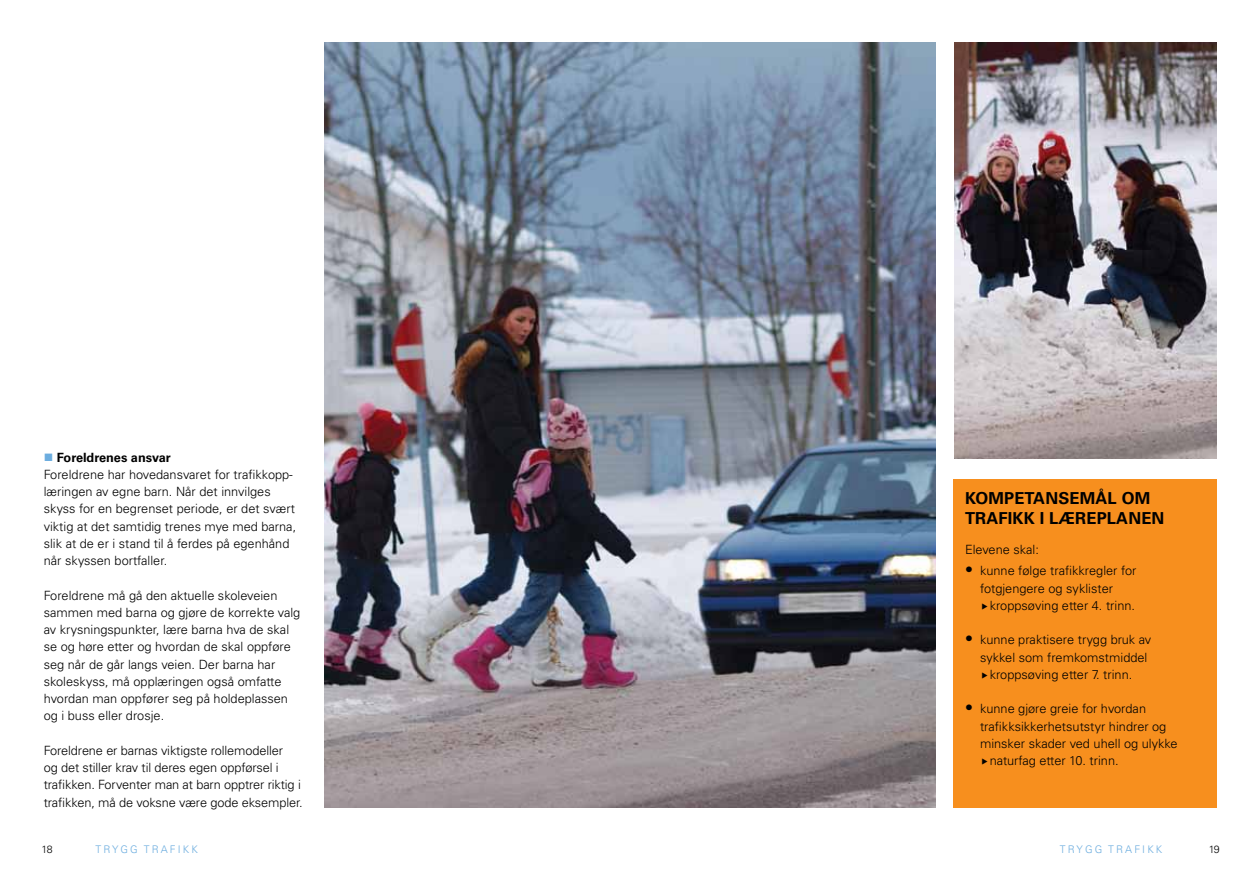
<style>
.page{position:relative;width:1259px;height:893px;background:#fff}
.page>*{position:absolute;margin:0;border:0;box-sizing:border-box;transform-origin:0 0}
.t1{font:700 16.5px "Univers";letter-spacing:.01em;color:#000}
.t2{font:300 12.75px/17.2px "Univers";color:#000}
.t3{font:300 10.5px "Univers";letter-spacing:.2em;color:#6caddf}
.t4{font:300 10.5px "Univers";color:#000}
.s1{color:#6caddf}
.s2{font-weight:700}
.s3{font-weight:100;font-stretch:ultra-condensed;font-size:15.75px}
</style>
<div class="page">
<img style="left:324px;top:43px;width:611px;height:765px">
<div style="left:953px;top:479px;width:263px;height:329px;background:#f78f1e"></div>
<img style="left:954px;top:43px;width:262px;height:415px">
<p class="t2" style="left:44px;top:448px;width:254px"><span class="s1">■</span> <span class="s2">FORELDRENES ANSVAR<br></span>Foreldrene har hovedansvaret for trafikkopp&shy;læringen av egne barn. Når det innvilges skyss for en begrenset periode, er det svært viktig at det samtidig trenes mye med barna, slik at de er i stand til å ferdes på egenhånd når skyssen bortfaller.</p>
<p class="t2" style="left:44px;top:586px;width:258px">Foreldrene må gå den aktuelle skoleveien sammen med barna og gjøre de korrekte valg av krysningspunkter, lære barna hva de skal se og høre etter og hvordan de skal oppføre seg når de går langs veien. Der barna har skoleskyss, må opplæringen også omfatte hvordan man oppfører seg på holdeplassen og i buss eller drosje.</p>
<p class="t2" style="left:44px;top:742px;width:260px">Foreldrene er barnas viktigste rollemodeller<br>og det stiller krav til deres egen oppførsel i trafikken. Forventer man at barn opptrer riktig i trafikken, må de voksne være gode eksempler.</p>
<p class="t1" style="left:965px;top:489px;width:61px">KOMPETA</p>
<p class="t1" style="left:1045px;top:489px;width:106px">NSEMÅL OM</p>
<p class="t1" style="left:965px;top:508px;width:11px">TRAFIKK</p>
<p class="t1" style="left:1039px;top:508px;width:126px">I LÆREPLANEN</p>
<p class="t2" style="left:965px;top:541px;width:75px">Elevene skal:</p>
<p class="t2" style="left:980px;top:562px;width:158px;text-indent:-15px"><span class="s3">•</span> kunne følge trafikkregler for fotgjengere og syklister</p>
<p class="t2" style="left:989px;top:597px;width:147px">kroppsøving etter 4. trinn.</p>
<p class="t2" style="left:965px;top:631px;width:188px"><span class="s3">•</span> kunne praktisere trygg bruk av</p>
<p class="t2" style="left:980px;top:648px;width:169px">sykkel som fremkomstmiddel</p>
<p class="t2" style="left:989px;top:666px;width:144px">kroppsøving etter 7. trinn.</p>
<p class="t2" style="left:965px;top:700px;width:183px"><span class="s3">•</span> kunne gjøre greie for hvordan</p>
<p class="t2" style="left:980px;top:717px;width:188px">trafikksikkerhetsutstyr hindrer og</p>
<p class="t2" style="left:980px;top:735px;width:199px">minsker skader ved uhell og ulykke</p>
<p class="t2" style="left:989px;top:752px;width:130px">naturfag etter 10. trinn.</p>
<p class="t4" style="left:41px;top:843px;width:13px">18</p>
<p class="t3" style="left:95px;top:843px;width:34px">Trygg</p>
<p class="t3" style="left:144px;top:843px;width:17px">Trafikk</p>
<p class="t3" style="left:1060px;top:843px;width:34px">Trygg</p>
<p class="t3" style="left:1108px;top:843px;width:16px">Trafikk</p>
<p class="t4" style="left:1208px;top:843px;width:13px">19</p>
</div>
